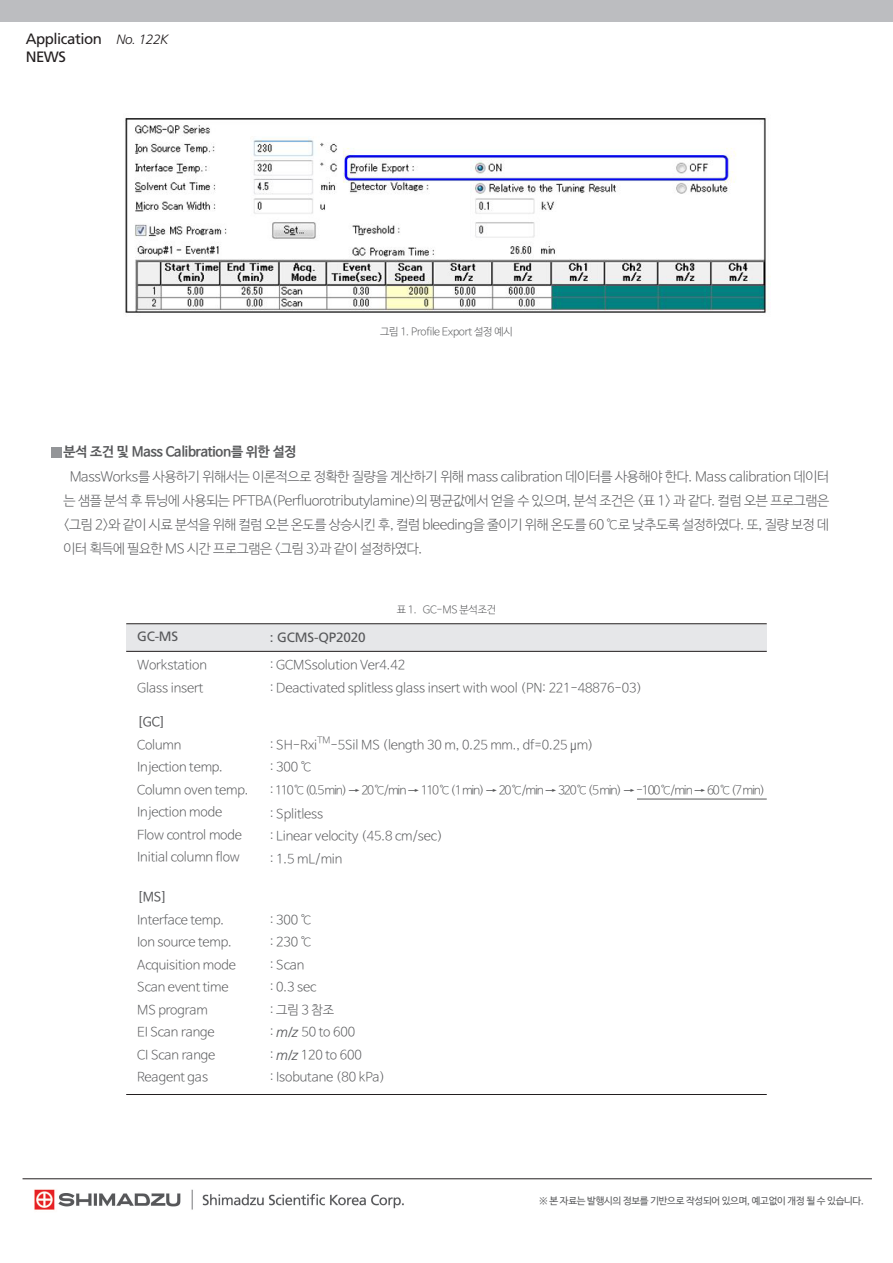
<style>
.page{position:relative;width:893px;height:1263px;background:#fff}
.page>*{position:absolute;margin:0;border:0;box-sizing:border-box;transform-origin:0 0}
.t1{font:15px/18px "Frutiger LT Std";letter-spacing:-.03em;color:#231f20}
.t2{font:13.5px/24px "Nanum Barun Gothic OTF Light";letter-spacing:-.025em;color:#57585a;text-align:justify}
.t3{font:13.5px "Nanum Barun Gothic OTF Bold";letter-spacing:-.01em;color:#57585a}
.t4{font:13.5px "Frutiger LT Std";letter-spacing:-.01em;color:#57585a}
.t5{font:12.75px "Nanum Barun Gothic OTF Light";letter-spacing:-.01em;color:#57585a}
.t6{font:12.75px "Nanum Barun Gothic OTF";color:#57585a}
.t7{font:12px "Nanum Barun Gothic OTF Light";letter-spacing:-.1em;color:#57585a}
.t8{font:10.5px "Nanum Barun Gothic OTF Light";letter-spacing:-.025em;color:#57585a}
.t9{font:9.75px "Nanum Barun Gothic OTF";letter-spacing:-.025em;color:#57585a}
.s1{font-weight:300;font-style:italic;font-size:13.5px}
.s2{font-family:"Frutiger LT Std";font-weight:300;font-stretch:condensed;font-size:14.25px}
.s3{font-size:12.75px}
.s4{font-family:"Frutiger LT Std";font-weight:300;font-style:italic;font-size:14.25px}
</style>
<div class="page">
<div style="left:0;top:0;width:893px;height:22px;background:#bcbdc0"></div>
<img style="left:34px;top:1189px;width:370px;height:21px">
<hr style="left:23px;top:1178px;width:849px;height:1px;background:#231f20">
<div style="left:51px;top:447px;width:10px;height:11px;background:#939598"></div>
<img style="left:125px;top:117px;width:644px;height:196px">
<div style="left:126px;top:624px;width:641px;height:27px;background:#e6e7e9"></div>
<hr style="left:126px;top:623px;width:641px;height:1px;background:#231f20">
<hr style="left:126px;top:651px;width:641px;height:1px;background:#231f20">
<hr style="left:126px;top:1094px;width:641px;height:1px;background:#231f20">
<hr style="left:637px;top:799px;width:130px;height:1px;background:#57585a">
<p class="t1" style="left:26px;top:30px;width:144px">Application <span class="s1">No. 122K<br></span>NEWS</p>
<p class="t3" style="left:64px;top:444px;width:235px">분석 조건 및 Mass Calibration를 위한 설정</p>
<p class="t8" style="left:380px;top:327px;width:134px">그림 1. Profile Export 설정 예시</p>
<p class="t2" style="left:64px;top:465px;width:767px;text-indent:6px">MassWorks를 사용하기 위해서는 이론적으로 정확한 질량을 계산하기 위해 mass calibration 데이터를 사용해야 한다. Mass calibration 데이터 는 샘플 분석 후 튜닝에 사용되는 PFTBA(Perfluorotributylamine)의 평균값에서 얻을 수 있으며, 분석 조건은 &lt;표 1&gt; 과 같다. 컬럼 오븐 프로그램은 &lt;그림 2&gt;와 같이 시료 분석을 위해 컬럼 오븐 온도를 상승시킨 후, 컬럼 bleeding을 줄이기 위해 온도를 60 ℃로 낮추도록 설정하였다. 또, 질량 보정 데 이터 획득에 필요한 MS 시간 프로그램은 &lt;그림 3&gt;과 같이 설정하였다.</p>
<p class="t4" style="left:137px;top:629px;width:42px">GC-MS</p>
<p class="t5" style="left:137px;top:658px;width:71px">Workstation</p>
<p class="t5" style="left:137px;top:681px;width:68px">Glass insert</p>
<p class="t6" style="left:137px;top:716px;width:30px">[GC]</p>
<p class="t5" style="left:137px;top:738px;width:46px">Column</p>
<p class="t5" style="left:137px;top:761px;width:87px">Injection temp.</p>
<p class="t5" style="left:137px;top:783px;width:113px">Column oven temp.</p>
<p class="t5" style="left:137px;top:806px;width:87px">Injection mode</p>
<p class="t5" style="left:137px;top:828px;width:106px">Flow control mode</p>
<p class="t5" style="left:137px;top:851px;width:104px">Initial column flow</p>
<p class="t6" style="left:137px;top:890px;width:31px">[MS]</p>
<p class="t5" style="left:137px;top:913px;width:89px">Interface temp.</p>
<p class="t5" style="left:137px;top:935px;width:96px">Ion source temp.</p>
<p class="t5" style="left:137px;top:958px;width:100px">Acquisition mode</p>
<p class="t5" style="left:137px;top:980px;width:93px">Scan event time</p>
<p class="t5" style="left:137px;top:1003px;width:72px">MS program</p>
<p class="t5" style="left:137px;top:1025px;width:79px">EI Scan range</p>
<p class="t5" style="left:137px;top:1048px;width:80px">CI Scan range</p>
<p class="t5" style="left:137px;top:1070px;width:72px">Reagent gas</p>
<p class="t4" style="left:270px;top:629px;width:97px">: GCMS-QP2020</p>
<p class="t8" style="left:397px;top:604px;width:101px">표 1. GC-MS 분석조건</p>
<p class="t5" style="left:270px;top:658px;width:137px">: GCMSsolution Ver4.42</p>
<p class="t5" style="left:270px;top:681px;width:374px">: Deactivated splitless glass insert with wool (PN: 221-48876-03)</p>
<p class="t5" style="left:270px;top:738px;width:325px">: SH-Rxi<sup>TM</sup>-5Sil MS (length 30 m, 0.25 mm., df=0.25 <span class="s2">μ</span>m)</p>
<p class="t5" style="left:270px;top:761px;width:44px">: 300 ℃</p>
<p class="t7" style="left:270px;top:784px;width:497px"><span class="s3">:</span> 110 ℃ (0.5 min) → 20 ℃/min → 110 ℃ (1 min) → 20 ℃/min → 320 ℃ (5 min) → -100 ℃/min → 60 ℃ (7 min)</p>
<p class="t5" style="left:270px;top:807px;width:55px">: Splitless</p>
<p class="t5" style="left:270px;top:830px;width:174px">: Linear velocity (45.8 cm/sec)</p>
<p class="t5" style="left:270px;top:852px;width:74px">: 1.5 mL/min</p>
<p class="t5" style="left:270px;top:913px;width:44px">: 300 ℃</p>
<p class="t5" style="left:270px;top:935px;width:44px">: 230 ℃</p>
<p class="t5" style="left:270px;top:958px;width:36px">: Scan</p>
<p class="t5" style="left:270px;top:980px;width:48px">: 0.3 sec</p>
<p class="t5" style="left:270px;top:1003px;width:66px">: 그림 3 참조</p>
<p class="t5" style="left:270px;top:1025px;width:87px">: <span class="s4">m/z</span> 50 to 600</p>
<p class="t5" style="left:270px;top:1048px;width:93px">: <span class="s4">m/z</span> 120 to 600</p>
<p class="t5" style="left:270px;top:1070px;width:117px">: Isobutane (80 kPa)</p>
<p class="t9" style="left:539px;top:1196px;width:326px">※ 본 자료는 발행시의 정보를 기반으로 작성되어 있으며, 예고없이 개정 될 수 있습니다.</p>
</div>
